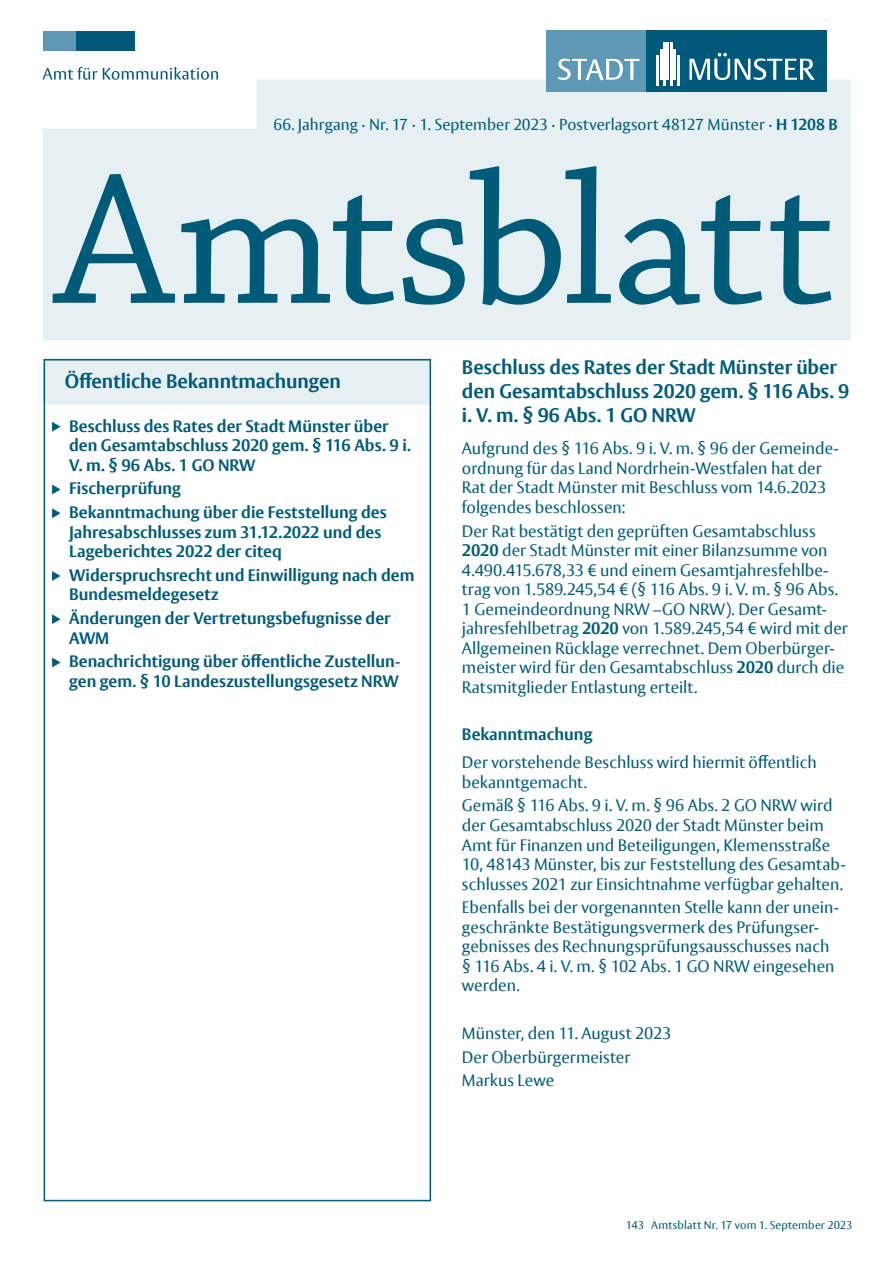
<style>
.page{position:relative;width:893px;height:1263px;background:#fff}
.page>*{position:absolute;margin:0;border:0;box-sizing:border-box;transform-origin:0 0}
.t1{font:195px "Chaparral Pro";letter-spacing:-.015em;color:#005b79}
.t2{font:700 19.5px/24px "Vesta Pro";letter-spacing:-.005em;color:#005b79}
.t3{font:16.5px/19.5px "Vesta Pro";color:#005b79}
.t4{font:700 16.5px/19.5px "Vesta Pro";color:#005b79}
.t5{font:15.75px "Vesta Pro";color:#005b79}
.t6{font:11.25px "Vesta Pro";letter-spacing:.015em;color:#005b79}
.s1{font-weight:700}
</style>
<div class="page">
<div style="left:43px;top:80px;width:807px;height:260px;background:#e6eff1"></div>
<div style="left:44px;top:358px;width:387px;height:47px;background:#e6eff1"></div>
<div style="left:44px;top:359px;width:387px;height:842px;border:2px solid #005b79"></div>
<svg style="left:52px;top:422px;width:9px;height:10px"></svg>
<svg style="left:52px;top:485px;width:9px;height:9px"></svg>
<svg style="left:52px;top:508px;width:9px;height:10px"></svg>
<svg style="left:52px;top:571px;width:9px;height:10px"></svg>
<svg style="left:52px;top:614px;width:9px;height:10px"></svg>
<svg style="left:52px;top:658px;width:9px;height:9px"></svg>
<div style="left:546px;top:31px;width:100px;height:61px;background:#5d99b4"></div>
<div style="left:646px;top:31px;width:181px;height:61px;background:#00597a"></div>
<hr style="left:657px;top:55px;width:2px;height:31px;background:#fff">
<hr style="left:660px;top:49px;width:2px;height:31px;background:#fff">
<hr style="left:663px;top:42px;width:2px;height:44px;background:#fff">
<hr style="left:667px;top:42px;width:2px;height:38px;background:#fff">
<hr style="left:670px;top:42px;width:2px;height:44px;background:#fff">
<hr style="left:674px;top:49px;width:2px;height:31px;background:#fff">
<hr style="left:677px;top:55px;width:2px;height:31px;background:#fff">
<svg style="left:558px;top:59px;width:81px;height:21px"></svg>
<svg style="left:689px;top:53px;width:126px;height:27px"></svg>
<div style="left:44px;top:31px;width:32px;height:20px;background:#5d99b4"></div>
<div style="left:76px;top:31px;width:58px;height:20px;background:#00597a"></div>
<svg style="left:43px;top:67px;width:175px;height:13px"></svg>
<p class="t5" style="left:274px;top:115px;width:566px">66. Jahrgang · Nr. 17 · 1. September 2023 · Postverlagsort 48127 Münster · <span class="s1">H 1208 B</span></p>
<h1 class="t1" style="left:55px;top:133px;width:781px">Amtsblatt</h1>
<p class="t2" style="left:65px;top:369px;width:278px">Öffentliche Bekanntmachungen</p>
<p class="t4" style="left:69px;top:416px;width:343px">Beschluss des Rates der Stadt Münster über den Gesamtabschluss 2020 gem. § 116 Abs. 9 i.<br>V. m. § 96 Abs. 1 GO NRW</p>
<p class="t4" style="left:69px;top:476px;width:319px;line-height:23.7px">Fischerprüfung<br>Bekanntmachung über die Feststellung des</p>
<p class="t4" style="left:69px;top:522px;width:314px">Jahresabschlusses zum 31.12.2022 und des<br>Lageberichtes 2022 der citeq</p>
<p class="t4" style="left:69px;top:565px;width:347px">Widerspruchsrecht und Einwilligung nach dem<br>Bundesmeldegesetz</p>
<p class="t4" style="left:69px;top:608px;width:323px">Änderungen der Vertretungsbefugnisse der<br>AWM</p>
<p class="t4" style="left:69px;top:652px;width:333px">Benachrichtigung über öffentliche Zustellun&shy;gen gem. § 10 Landeszustellungsgesetz NRW</p>
<p class="t2" style="left:462px;top:355px;width:389px">Beschluss des Rates der Stadt Münster über den Gesamtabschluss 2020 gem. § 116 Abs. 9 i. V. m. § 96 Abs. 1 GO NRW</p>
<p class="t3" style="left:462px;top:439px;width:378px">Aufgrund des § 116 Abs. 9 i. V. m. § 96 der Gemeinde&shy;ordnung für das Land Nordrhein-Westfalen hat der Rat der Stadt Münster mit Beschluss vom 14.6.2023 folgendes beschlossen:</p>
<p class="t3" style="left:462px;top:521px;width:387px">Der Rat bestätigt den geprüften Gesamtabschluss <span class="s1">2020</span> der Stadt Münster mit einer Bilanzsumme von 4.490.415.678,33 € und einem Gesamtjahresfehlbe&shy;trag von 1.589.245,54 € (§ 116 Abs. 9 i. V. m. § 96 Abs.<br>1 Gemeindeordnung NRW –GO NRW). Der Gesamt&shy;jahresfehlbetrag <span class="s1">2020</span> von 1.589.245,54 € wird mit der Allgemeinen Rücklage verrechnet. Dem Oberbürger&shy;meister wird für den Gesamtabschluss <span class="s1">2020</span> durch die Ratsmitglieder Entlastung erteilt.</p>
<p class="t4" style="left:462px;top:724px;width:132px">Bekanntmachung</p>
<p class="t3" style="left:462px;top:752px;width:356px">Der vorstehende Beschluss wird hiermit öffentlich bekanntgemacht.</p>
<p class="t3" style="left:462px;top:796px;width:385px">Gemäß § 116 Abs. 9 i. V. m. § 96 Abs. 2 GO NRW wird der Gesamtabschluss 2020 der Stadt Münster beim Amt für Finanzen und Beteiligungen, Klemensstraße 10, 48143 Münster, bis zur Feststellung des Gesamtab&shy;schlusses 2021 zur Einsichtnahme verfügbar gehalten.</p>
<p class="t3" style="left:462px;top:897px;width:379px">Ebenfalls bei der vorgenannten Stelle kann der unein&shy;geschränkte Bestätigungsvermerk des Prüfungser&shy;gebnisses des Rechnungsprüfungsausschusses nach § 116 Abs. 4 i. V. m. § 102 Abs. 1 GO NRW eingesehen werden.</p>
<p class="t3" style="left:462px;top:1021px;width:211px;line-height:23.7px">Münster, den 11. August 2023<br>Der Oberbürgermeister<br>Markus Lewe</p>
<p class="t6" style="left:626px;top:1218px;width:228px">143 Amtsblatt Nr. 17 vom 1. September 2023</p>
</div>
